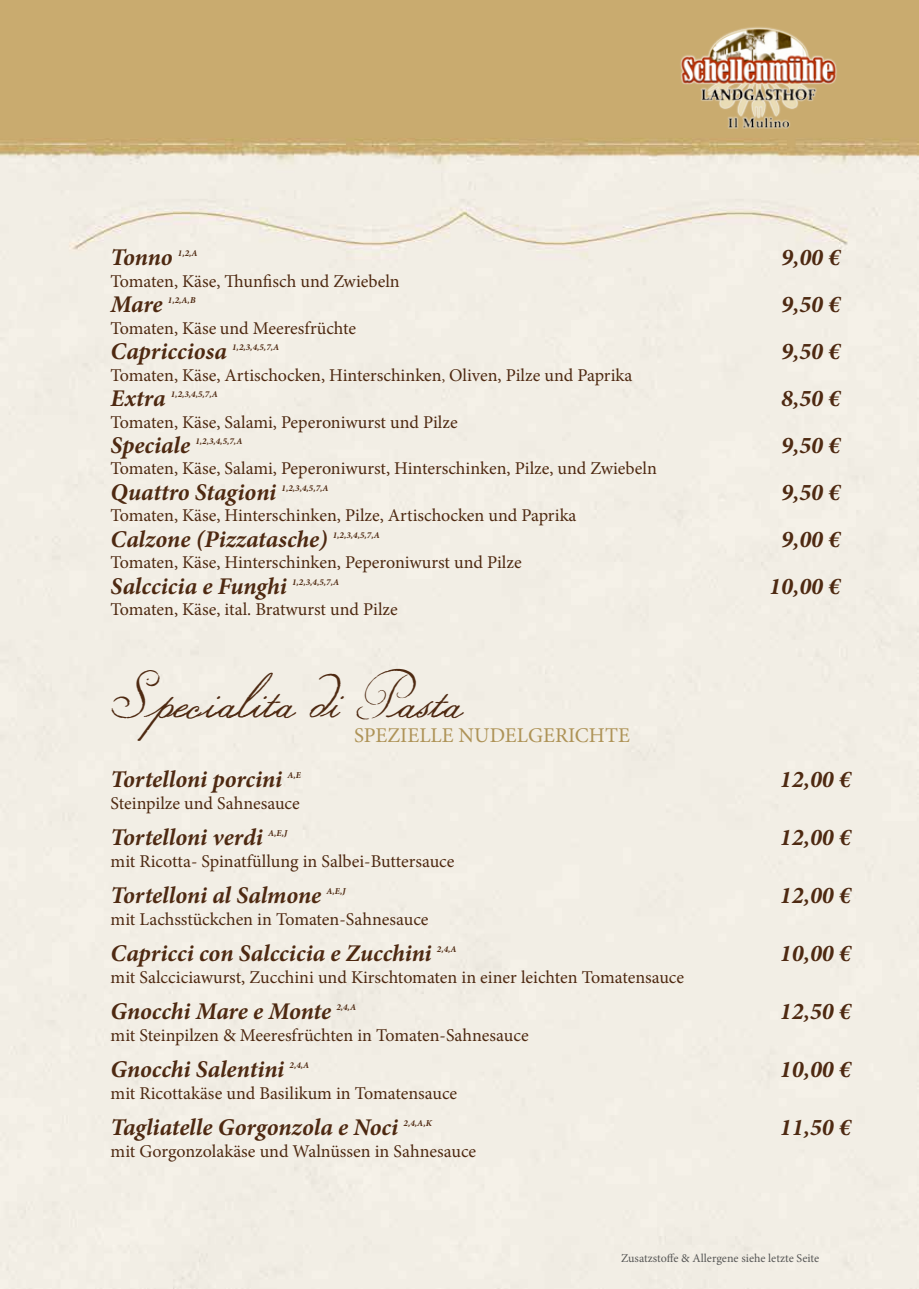
<style>
.page{position:relative;width:919px;height:1289px;background:#fff}
.page>*{position:absolute;margin:0;border:0;box-sizing:border-box;transform-origin:0 0}
.t1{font:45px "Volutes";color:#4e2911}
.t2{font:italic 700 24px "Minion Pro";letter-spacing:-.005em;color:#4e2911}
.t3{font:21px "Minion Pro";color:#ae9357}
.t4{font:18px "Minion Pro";color:#4e2911}
.t5{font:12px "Minion Pro";color:#575756}
.t6{font:italic 700 9px "Minion Pro";color:#4e2911}
.s1{font-size:15px}
</style>
<div class="page">
<img style="left:0;top:0;width:918px;height:1288px">
<img style="left:678px;top:27px;width:160px;height:106px">
<h2 class="t2" style="left:111px;top:240px;width:64px">Tonno</h2>
<p class="t6" style="left:178px;top:247px;width:21px">1,2,A</p>
<p class="t4" style="left:111px;top:269px;width:290px">Tomaten, Käse, Thunfisch und Zwiebeln</p>
<h2 class="t2" style="left:111px;top:287px;width:54px">Mare</h2>
<p class="t6" style="left:168px;top:294px;width:29px">1,2,A,B</p>
<p class="t4" style="left:111px;top:316px;width:247px">Tomaten, Käse und Meeresfrüchte</p>
<h2 class="t2" style="left:111px;top:334px;width:118px">Capricciosa</h2>
<p class="t6" style="left:232px;top:341px;width:48px">1,2,3,4,5,7,A</p>
<p class="t4" style="left:111px;top:363px;width:523px">Tomaten, Käse, Artischocken, Hinterschinken<span class="s1">,</span> Oliven, Pilze und Paprika</p>
<h2 class="t2" style="left:111px;top:381px;width:56px">Extra</h2>
<p class="t6" style="left:171px;top:388px;width:48px">1,2,3,4,5,7,A</p>
<p class="t4" style="left:111px;top:410px;width:348px">Tomaten, Käse, Salami, Peperoniwurst und Pilze</p>
<h2 class="t2" style="left:111px;top:428px;width:81px">Speciale</h2>
<p class="t6" style="left:195px;top:434px;width:48px">1,2,3,4,5,7,A</p>
<p class="t4" style="left:111px;top:456px;width:547px">Tomaten, Käse, Salami, Peperoniwurst, Hinterschinken, Pilze, und Zwiebeln</p>
<h2 class="t2" style="left:111px;top:475px;width:167px">Quattro Stagioni</h2>
<p class="t6" style="left:281px;top:481px;width:48px">1,2,3,4,5,7,A</p>
<p class="t4" style="left:111px;top:503px;width:467px">Tomaten, Käse, Hinterschinken, Pilze, Artischocken und Paprika</p>
<h2 class="t2" style="left:111px;top:522px;width:218px">Calzone (Pizzatasche)</h2>
<p class="t6" style="left:333px;top:528px;width:48px">1,2,3,4,5,7,A</p>
<p class="t4" style="left:111px;top:550px;width:412px">Tomaten, Käse, Hinterschinken, Peperoniwurst und Pilze</p>
<h2 class="t2" style="left:111px;top:568px;width:178px">Salccicia e Funghi</h2>
<p class="t6" style="left:292px;top:575px;width:48px">1,2,3,4,5,7,A</p>
<p class="t4" style="left:111px;top:597px;width:289px">Tomaten, Käse, ital. Bratwurst und Pilze</p>
<h1 class="t1" style="left:111px;top:675px;width:352px">Specialita di Pasta</h1>
<p class="t3" style="left:354px;top:721px;width:277px">SPEZIELLE NUDELGERICHTE</p>
<h2 class="t2" style="left:111px;top:762px;width:173px">Tortelloni porcini</h2>
<p class="t6" style="left:287px;top:769px;width:15px">A,E</p>
<p class="t4" style="left:111px;top:791px;width:191px">Steinpilze und Sahnesauce</p>
<h2 class="t2" style="left:111px;top:820px;width:154px">Tortelloni verdi</h2>
<p class="t6" style="left:268px;top:827px;width:21px">A,E,J</p>
<p class="t4" style="left:111px;top:849px;width:345px">mit Ricotta- Spinatfüllung in Salbei-Buttersauce</p>
<h2 class="t2" style="left:111px;top:878px;width:212px">Tortelloni al Salmone</h2>
<p class="t6" style="left:326px;top:884px;width:21px">A,E,J</p>
<p class="t4" style="left:111px;top:907px;width:319px">mit Lachsstückchen in Tomaten-Sahnesauce</p>
<h2 class="t2" style="left:111px;top:936px;width:322px">Capricci con Salccicia e Zucchini</h2>
<p class="t6" style="left:437px;top:942px;width:21px">2,4,A</p>
<p class="t4" style="left:111px;top:965px;width:575px">mit Salcciciawurst, Zucchini und Kirschtomaten in einer leichten Tomatensauce</p>
<h2 class="t2" style="left:111px;top:994px;width:222px">Gnocchi Mare e Monte</h2>
<p class="t6" style="left:336px;top:1000px;width:21px">2,4,A</p>
<p class="t4" style="left:111px;top:1023px;width:419px">mit Steinpilzen &amp; Meeresfrüchten in Tomaten-Sahnesauce</p>
<h2 class="t2" style="left:111px;top:1052px;width:175px">Gnocchi Salentini</h2>
<p class="t6" style="left:289px;top:1058px;width:21px">2,4,A</p>
<p class="t4" style="left:111px;top:1080px;width:348px">mit Ricottakäse und Basilikum in Tomatensauce</p>
<h2 class="t2" style="left:111px;top:1110px;width:289px">Tagliatelle Gorgonzola e Noci</h2>
<p class="t6" style="left:403px;top:1116px;width:30px">2,4,A,K</p>
<p class="t4" style="left:111px;top:1138px;width:367px">mit Gorgonzolakäse und Walnüssen in Sahnesauce</p>
<h2 class="t2" style="left:781px;top:240px;width:61px">9,00 €</h2>
<h2 class="t2" style="left:781px;top:287px;width:61px">9,50 €</h2>
<h2 class="t2" style="left:781px;top:334px;width:61px">9,50 €</h2>
<h2 class="t2" style="left:781px;top:381px;width:61px">8,50 €</h2>
<h2 class="t2" style="left:781px;top:428px;width:61px">9,50 €</h2>
<h2 class="t2" style="left:781px;top:475px;width:61px">9,50 €</h2>
<h2 class="t2" style="left:781px;top:522px;width:61px">9,00 €</h2>
<h2 class="t2" style="left:769px;top:568px;width:72px">10,00 €</h2>
<h2 class="t2" style="left:779px;top:762px;width:72px">12,00 €</h2>
<h2 class="t2" style="left:779px;top:820px;width:72px">12,00 €</h2>
<h2 class="t2" style="left:779px;top:878px;width:72px">12,00 €</h2>
<h2 class="t2" style="left:779px;top:936px;width:72px">10,00 €</h2>
<h2 class="t2" style="left:779px;top:994px;width:72px">12,50 €</h2>
<h2 class="t2" style="left:779px;top:1052px;width:72px">10,00 €</h2>
<h2 class="t2" style="left:779px;top:1110px;width:72px">11,50 €</h2>
<p class="t5" style="left:621px;top:1249px;width:199px">Zusatzstoffe &amp; Allergene siehe letzte Seite</p>
</div>
